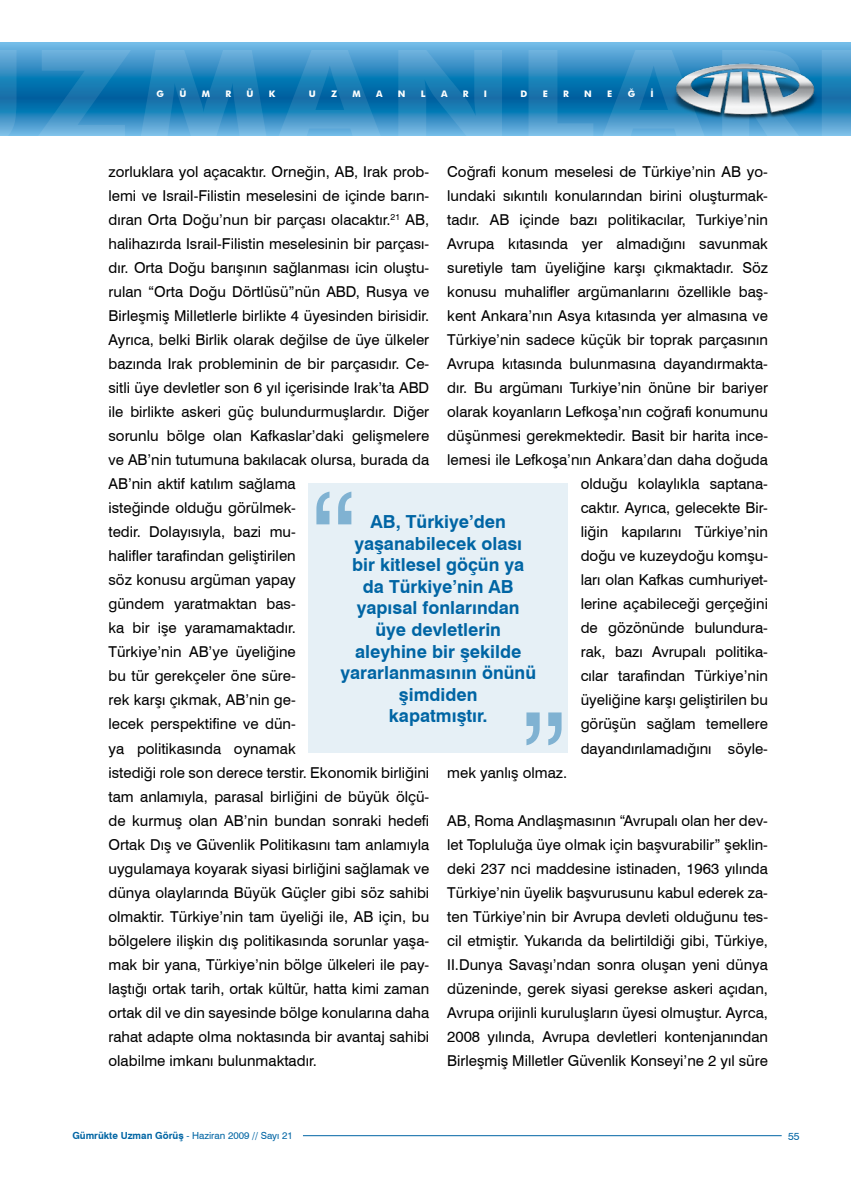
<style>
.page{position:relative;width:851px;height:1191px;background:#fff}
.page>*{position:absolute;margin:0;border:0;box-sizing:border-box;transform-origin:0 0}
.t1{font:700 18px/21.6px "Swiss 721 BT";color:#0065a4;text-align:center}
.t2{font:15px/24px "Swiss 721 BT";color:#000}
.t3{font:10.5px "Swiss 721 BT";color:#0065a4}
.t4{font:9.75px "Swiss 721 BT";color:#0065a4}
.t5{font:700 9px "Futura BT";color:#fff}
.s1{font-weight:700}
</style>
<div class="page">
<hr style="left:303px;top:1135px;width:478px;height:1px;background:#0065a4">
<div style="left:0;top:43px;width:850px;height:55px;background:#69b3e1"></div>
<svg style="left:0;top:51px;width:850px;height:85px;background:#338dc1"></svg>
<img style="left:668px;top:58px;width:153px;height:64px">
<div style="left:308px;top:484px;width:260px;height:269px;background:#e6f0f6"></div>
<svg style="left:526px;top:712px;width:35px;height:33px"></svg>
<svg style="left:316px;top:491px;width:35px;height:33px"></svg>
<p class="t5" style="left:156px;top:88px;width:9px">G</p>
<p class="t5" style="left:179px;top:88px;width:9px">Ü</p>
<p class="t5" style="left:202px;top:88px;width:10px">M</p>
<p class="t5" style="left:225px;top:88px;width:7px">R</p>
<p class="t5" style="left:246px;top:88px;width:9px">Ü</p>
<p class="t5" style="left:269px;top:88px;width:8px">K</p>
<p class="t5" style="left:309px;top:88px;width:9px">U</p>
<p class="t5" style="left:331px;top:88px;width:8px">Z</p>
<p class="t5" style="left:352px;top:88px;width:10px">M</p>
<p class="t5" style="left:376px;top:88px;width:8px">A</p>
<p class="t5" style="left:398px;top:88px;width:9px">N</p>
<p class="t5" style="left:421px;top:88px;width:6px">L</p>
<p class="t5" style="left:441px;top:88px;width:8px">A</p>
<p class="t5" style="left:463px;top:88px;width:7px">R</p>
<p class="t5" style="left:484px;top:88px;width:5px">I</p>
<p class="t5" style="left:520px;top:88px;width:8px">D</p>
<p class="t5" style="left:542px;top:88px;width:7px">E</p>
<p class="t5" style="left:563px;top:88px;width:7px">R</p>
<p class="t5" style="left:584px;top:88px;width:9px">N</p>
<p class="t5" style="left:607px;top:88px;width:7px">E</p>
<p class="t5" style="left:627px;top:88px;width:9px">Ğ</p>
<p class="t5" style="left:650px;top:88px;width:5px">İ</p>
<p class="t2" style="left:108px;top:160px;width:322px">zorluklara yol açacaktır. Orneğin, AB, Irak prob&shy;lemi ve Israil-Filistin meselesini de içinde barın&shy;dıran Orta Doğu’nun bir parçası olacaktır.<sup>21</sup> AB, halihazırda Israil-Filistin meselesinin bir parçası&shy;dır. Orta Doğu barışının sağlanması icin oluştu&shy;rulan “Orta Doğu Dörtlüsü”nün ABD, Rusya ve Birleşmiş Milletlerle birlikte 4 üyesinden birisidir.<br>Ayrıca, belki Birlik olarak değilse de üye ülkeler bazında Irak probleminin de bir parçasıdır. Ce&shy;sitli üye devletler son 6 yıl içerisinde Irak’ta ABD ile birlikte askeri güç bulundurmuşlardır. Diğer sorunlu bölge olan Kafkaslar’daki gelişmelere ve AB’nin tutumuna bakılacak olursa, burada da AB’nin aktif katılım sağlama<br>isteğinde olduğu görülmek-<br>tedir. Dolayısıyla, bazi mu-<br>halifler tarafindan geliştirilen<br>söz konusu argüman yapay<br>gündem yaratmaktan bas-<br>ka bir işe yaramamaktadır.<br>Türkiye’nin AB’ye üyeliğine<br>bu tür gerekçeler öne süre-<br>rek karşı çıkmak, AB’nin ge-<br>lecek perspektifine ve dün-<br>ya politikasında oynamak<br>istediği role son derece terstir. Ekonomik birliğini tam anlamıyla, parasal birliğini de büyük ölçü&shy;de kurmuş olan AB’nin bundan sonraki hedefi Ortak Dış ve Güvenlik Politikasını tam anlamıyla uygulamaya koyarak siyasi birliğini sağlamak ve dünya olaylarında Büyük Güçler gibi söz sahibi olmaktir. Türkiye’nin tam üyeliği ile, AB için, bu bölgelere ilişkin dış politikasında sorunlar yaşa&shy;mak bir yana, Türkiye’nin bölge ülkeleri ile pay&shy;laştığı ortak tarih, ortak kültür, hatta kimi zaman ortak dil ve din sayesinde bölge konularına daha rahat adapte olma noktasında bir avantaj sahibi olabilme imkanı bulunmaktadır.</p>
<p class="t2" style="left:447px;top:160px;width:322px">Coğrafi konum meselesi de Türkiye’nin AB yo-</p>
<p class="t2" style="left:447px;top:184px;width:322px">lundaki sıkıntılı konularından birini oluşturmak-</p>
<p class="t2" style="left:447px;top:208px;width:322px">tadır. AB içinde bazı politikacılar, Turkiye’nin</p>
<p class="t2" style="left:447px;top:232px;width:322px">Avrupa kıtasında yer almadığını savunmak</p>
<p class="t2" style="left:447px;top:256px;width:322px">suretiyle tam üyeliğine karşı çıkmaktadır. Söz</p>
<p class="t2" style="left:447px;top:280px;width:322px">konusu muhalifler argümanlarını özellikle baş-</p>
<p class="t2" style="left:447px;top:304px;width:322px">kent Ankara’nın Asya kıtasında yer almasına ve</p>
<p class="t2" style="left:447px;top:328px;width:322px">Türkiye’nin sadece küçük bir toprak parçasının</p>
<p class="t2" style="left:447px;top:352px;width:322px">Avrupa kıtasında bulunmasına dayandırmakta-</p>
<p class="t2" style="left:447px;top:376px;width:322px">dır. Bu argümanı Turkiye’nin önüne bir bariyer</p>
<p class="t2" style="left:447px;top:400px;width:322px">olarak koyanların Lefkoşa’nın coğrafi konumunu</p>
<p class="t2" style="left:447px;top:424px;width:322px">düşünmesi gerekmektedir. Basit bir harita ince-</p>
<p class="t2" style="left:447px;top:448px;width:322px">lemesi ile Lefkoşa’nın Ankara’dan daha doğuda</p>
<p class="t2" style="left:580px;top:472px;width:189px">olduğu kolaylıkla saptana-</p>
<p class="t2" style="left:580px;top:496px;width:189px">caktır. Ayrıca, gelecekte Bir-</p>
<p class="t2" style="left:580px;top:520px;width:189px">liğin kapılarını Türkiye’nin</p>
<p class="t2" style="left:580px;top:544px;width:189px">doğu ve kuzeydoğu komşu-</p>
<p class="t2" style="left:580px;top:568px;width:189px">ları olan Kafkas cumhuriyet-</p>
<p class="t2" style="left:580px;top:592px;width:189px">lerine açabileceği gerçeğini</p>
<p class="t2" style="left:580px;top:616px;width:189px">de gözönünde bulundura-</p>
<p class="t2" style="left:580px;top:640px;width:189px">rak, bazı Avrupalı politika-</p>
<p class="t2" style="left:580px;top:664px;width:189px">cılar tarafindan Türkiye’nin</p>
<p class="t2" style="left:580px;top:688px;width:189px">üyeliğine karşı geliştirilen bu</p>
<p class="t2" style="left:580px;top:712px;width:189px">görüşün sağlam temellere</p>
<p class="t2" style="left:580px;top:736px;width:189px">dayandırılamadığını söyle-</p>
<p class="t2" style="left:447px;top:760px;width:121px">mek yanlış olmaz.</p>
<p class="t2" style="left:447px;top:808px;width:322px;text-align:justify">AB, Roma Andlaşmasının “Avrupalı olan her dev&shy;let Topluluğa üye olmak için başvurabilir” şeklin&shy;deki 237 nci maddesine istinaden, 1963 yılında Türkiye’nin üyelik başvurusunu kabul ederek za&shy;ten Türkiye’nin bir Avrupa devleti olduğunu tes&shy;cil etmiştir. Yukarıda da belirtildiği gibi, Türkiye, II.Dunya Savaşı’ndan sonra oluşan yeni dünya düzeninde, gerek siyasi gerekse askeri açıdan, Avrupa orijinli kuruluşların üyesi olmuştur. Ayrca, 2008 yılında, Avrupa devletleri kontenjanından Birleşmiş Milletler Güvenlik Konseyi’ne 2 yıl süre</p>
<p class="t1" style="left:340px;top:510px;width:197px">AB, Türkiye’den yaşanabilecek olası<br>bir kitlesel göçün ya da Türkiye’nin AB yapısal fonlarından üye devletlerin aleyhine bir şekilde yararlanmasının önünü şimdiden<br>kapatmıştır.</p>
<p class="t4" style="left:72px;top:1130px;width:222px"><span class="s1">Gümrükte Uzman Görüş</span> - Haziran 2009 // Sayı 21</p>
<p class="t3" style="left:787px;top:1129px;width:13px">55</p>
</div>
